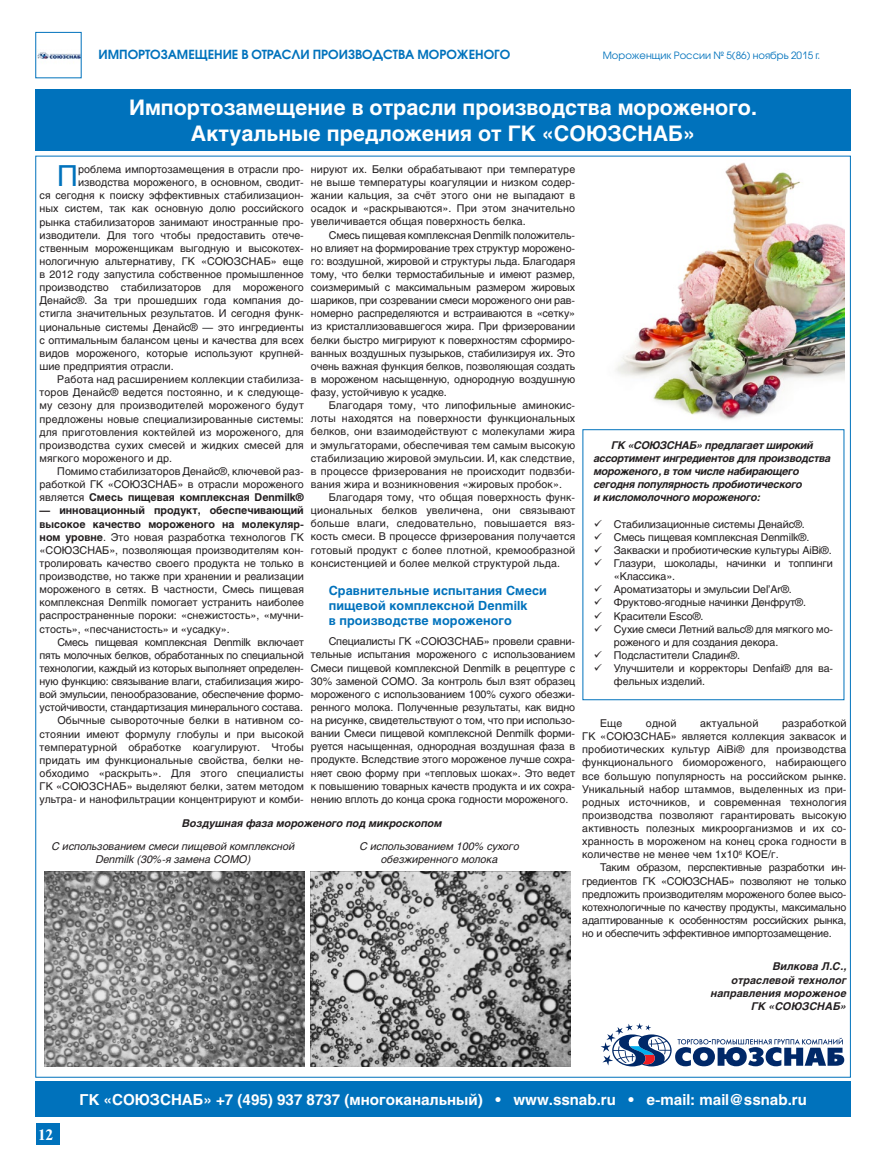
<style>
.page{position:relative;width:886px;height:1152px;background:#fff}
.page>*{position:absolute;margin:0;border:0;box-sizing:border-box;transform-origin:0 0}
.t1{font:28.75px "Helios C";color:#0072bc}
.t2{font:700 21.25px/25.5px "Helios C";color:#fff;text-align:center}
.t3{font:700 15px "Helios C";color:#fff}
.t4{font:700 15px "Newton C";color:#fff}
.t5{font:700 12.5px/15px "Helios C";letter-spacing:.01em;color:#0072bc}
.t6{font:700 12.5px "Avant Garde Gothic C";color:#0072bc}
.t7{font:10.62px/13.1px "Helios C";color:#231f20;text-align:justify}
.t8{font:10.62px/13.1px "Helios C";letter-spacing:-.02em;color:#231f20;text-align:right}
.t9{font:italic 700 10.62px/13.1px "Helios C";letter-spacing:-.02em;color:#231f20}
.t10{font:italic 10.62px/13.1px "Helios C";color:#231f20;text-align:center}
.t11{font:italic 700 10.62px/13.1px "Helios C";letter-spacing:.01em;color:#231f20;text-align:right}
.t12{font:700 10.62px "Helios C";color:#231f20}
.t13{font:italic 700 10.62px "Helios C";color:#231f20}
.t14{font:10px "Avant Garde Gothic C";color:#0072bc}
.s1{font-weight:400}
.s2{font-weight:700}
</style>
<div class="page">
<div style="left:37px;top:1123px;width:23px;height:21px;background:#0072bc"></div>
<div style="left:35px;top:89px;width:815px;height:62px;background:#0072bc"></div>
<img style="left:44px;top:871px;width:260px;height:195px">
<img style="left:311px;top:871px;width:259px;height:195px">
<div style="left:36px;top:1081px;width:815px;height:35px;background:#0072bc"></div>
<img style="left:38px;top:52px;width:41px;height:7px">
<img style="left:615px;top:162px;width:229px;height:258px">
<svg style="left:600px;top:1023px;width:244px;height:43px"></svg>
<p class="t6" style="left:98px;top:47px;width:413px">ИМПОРТОЗАМЕЩЕНИЕ В ОТРАСЛИ ПРОИЗВОДСТВА МОРОЖЕНОГО</p>
<p class="t14" style="left:603px;top:49px;width:219px">Мороженщик России № 5(86) ноябрь 2015 г.</p>
<h2 class="t2" style="left:129px;top:95px;width:629px">Импортозамещение в отрасли производства мороженого.<br>Актуальные предложения от ГК «СОЮЗСНАБ»</h2>
<p class="t7" style="left:311px;top:162px;width:266px">нируют их. Белки обрабатывают при температуре не выше температуры коагуляции и низком содер&shy;жании кальция, за счёт этого они не выпадают в осадок и «раскрываются». При этом значительно увеличивается общая поверхность белка.</p>
<p class="t7" style="left:311px;top:228px;width:266px;text-indent:18px">Смесь пищевая комплексная Denmilk положитель&shy;но влияет на формирование трех структур морожено&shy;го: воздушной, жировой и структуры льда. Благодаря тому, что белки термостабильные и имеют размер, соизмеримый с максимальным размером жировых шариков, при созревании смеси мороженого они рав&shy;номерно распределяются и встраиваются в «сетку» из кристаллизовавшегося жира. При фризеровании белки быстро мигрируют к поверхностям сформиро&shy;ванных воздушных пузырьков, стабилизируя их. Это очень важная функция белков, позволяющая создать в мороженом насыщенную, однородную воздушную фазу, устойчивую к усадке.</p>
<p class="t7" style="left:311px;top:399px;width:266px;text-indent:18px">Благодаря тому, что липофильные аминокис&shy;лоты находятся на поверхности функциональных белков, они взаимодействуют с молекулами жира и эмульгаторами, обеспечивая тем самым высокую стабилизацию жировой эмульсии. И, как следствие, в процессе фризерования не происходит подвзби&shy;вания жира и возникновения «жировых пробок».</p>
<p class="t7" style="left:311px;top:491px;width:266px;text-indent:18px">Благодаря тому, что общая поверхность функ&shy;циональных белков увеличена, они связывают больше влаги, следовательно, повышается вяз&shy;кость смеси. В процессе фризерования получается готовый продукт с более плотной, кремообразной консистенцией и более мелкой структурой льда.</p>
<p class="t5" style="left:329px;top:583px;width:220px">Сравнительные испытания Смеси пищевой комплексной Denmilk<br>в производстве мороженого</p>
<p class="t7" style="left:311px;top:635px;width:266px;text-indent:18px">Специалисты ГК «СОЮЗСНАБ» провели сравни&shy;тельные испытания мороженого с использованием Смеси пищевой комплексной Denmilk в рецептуре с 30% заменой СОМО. За контроль был взят образец мороженого с использованием 100% сухого обезжи&shy;ренного молока. Полученные результаты, как видно на рисунке, свидетельствуют о том, что при использо&shy;вании Смеси пищевой комплексной Denmilk форми&shy;руется насыщенная, однородная воздушная фаза в продукте. Вследствие этого мороженое лучше сохра&shy;няет свою форму при «тепловых шоках». Это ведет к повышению товарных качеств продукта и их сохра&shy;нению вплоть до конца срока годности мороженого.</p>
<h1 class="t1" style="left:57px;top:159px;width:22px">П</h1>
<p class="t7" style="left:78px;top:163px;width:227px">роблема импортозамещения в отрасли про-</p>
<p class="t7" style="left:78px;top:176px;width:227px">изводства мороженого, в основном, сводит-</p>
<p class="t7" style="left:40px;top:189px;width:266px">ся сегодня к поиску эффективных стабилизацион-</p>
<p class="t7" style="left:40px;top:202px;width:266px">ных систем, так как основную долю российского</p>
<p class="t7" style="left:40px;top:215px;width:266px">рынка стабилизаторов занимают иностранные про-</p>
<p class="t7" style="left:40px;top:228px;width:266px">изводители. Для того чтобы предоставить отече-</p>
<p class="t7" style="left:40px;top:241px;width:266px">ственным мороженщикам выгодную и высокотех-</p>
<p class="t7" style="left:40px;top:254px;width:266px">нологичную альтернативу, ГК «СОЮЗСНАБ» еще</p>
<p class="t7" style="left:40px;top:268px;width:266px">в 2012 году запустила собственное промышленное</p>
<p class="t7" style="left:40px;top:281px;width:266px">производство стабилизаторов для мороженого</p>
<p class="t7" style="left:40px;top:294px;width:266px">Денайс®. За три прошедших года компания до-</p>
<p class="t7" style="left:40px;top:307px;width:266px">стигла значительных результатов. И сегодня функ-</p>
<p class="t7" style="left:40px;top:320px;width:266px">циональные системы Денайс® — это ингредиенты</p>
<p class="t7" style="left:40px;top:333px;width:266px">с оптимальным балансом цены и качества для всех</p>
<p class="t7" style="left:40px;top:346px;width:266px">видов мороженого, которые используют крупней-</p>
<p class="t7" style="left:40px;top:359px;width:136px">шие предприятия отрасли.</p>
<p class="t7" style="left:57px;top:373px;width:248px">Работа над расширением коллекции стабилиза-</p>
<p class="t7" style="left:40px;top:386px;width:266px">торов Денайс® ведется постоянно, и к следующе-</p>
<p class="t7" style="left:40px;top:399px;width:266px">му сезону для производителей мороженого будут</p>
<p class="t7" style="left:40px;top:412px;width:266px">предложены новые специализированные системы:</p>
<p class="t7" style="left:40px;top:425px;width:266px">для приготовления коктейлей из мороженого, для</p>
<p class="t7" style="left:40px;top:438px;width:266px">производства сухих смесей и жидких смесей для</p>
<p class="t7" style="left:40px;top:451px;width:134px">мягкого мороженого и др.</p>
<p class="t7" style="left:57px;top:464px;width:248px">Помимо стабилизаторов Денайс®, ключевой раз-</p>
<p class="t7" style="left:40px;top:478px;width:266px">работкой ГК «СОЮЗСНАБ» в отрасли мороженого</p>
<p class="t12" style="left:40px;top:491px;width:266px"><span class="s1">является</span> Смесь пищевая комплексная Denmilk®</p>
<p class="t7" style="left:40px;top:504px;width:266px"><span class="s2">— инновационный продукт, обеспечивающий высокое качество мороженого на молекуляр&shy;ном уровне</span>. Это новая разработка технологов ГК «СОЮЗСНАБ», позволяющая производителям кон&shy;тролировать качество своего продукта не только в производстве, но также при хранении и реализации мороженого в сетях. В частности, Смесь пищевая комплексная Denmilk помогает устранить наиболее распространенные пороки: «снежистость», «мучни&shy;стость», «песчанистость» и «усадку».</p>
<p class="t8" style="left:40px;top:635px;width:266px">Смесь пищевая комплексная Denmilk включает пять молочных белков, обработанных по специальной технологии, каждый из которых выполняет определен&shy;ную функцию: связывание влаги, стабилизация жиро&shy;вой эмульсии, пенообразование, обеспечение формо&shy;устойчивости, стандартизация минерального состава.<br>Обычные сывороточные белки в нативном со&shy;стоянии имеют формулу глобулы и при высокой температурной обработке коагулируют. Чтобы придать им функциональные свойства, белки не&shy;обходимо «раскрыть». Для этого специалисты ГК «СОЮЗСНАБ» выделяют белки, затем методом ультра- и нанофильтрации концентрируют и комби-</p>
<p class="t9" style="left:594px;top:438px;width:239px;text-indent:18px">ГК «СОЮЗСНАБ» предлагает широкий ассортимент ингредиентов для производства мороженого, в том числе набирающего сегодня популярность пробиотического<br>и кисломолочного мороженого:</p>
<p class="t7" style="left:594px;top:517px;width:212px">✓ Стабилизационные системы Денайс®.</p>
<p class="t7" style="left:594px;top:530px;width:217px">✓ Смесь пищевая комплексная Denmilk®.</p>
<p class="t7" style="left:594px;top:543px;width:239px">✓ Закваски и пробиотические культуры AiBi®.</p>
<p class="t7" style="left:614px;top:556px;width:221px;text-indent:-20px">✓ Глазури, шоколады, начинки и топпинги «Классика».</p>
<p class="t7" style="left:594px;top:583px;width:199px">✓ Ароматизаторы и эмульсии Del’Ar®.</p>
<p class="t7" style="left:594px;top:596px;width:214px">✓ Фруктово-ягодные начинки Денфрут®.</p>
<p class="t7" style="left:594px;top:609px;width:111px">✓ Красители Esco®.</p>
<p class="t7" style="left:614px;top:622px;width:221px;text-indent:-20px">✓ Сухие смеси Летний вальс® для мягкого мо&shy;роженого и для создания декора.</p>
<p class="t7" style="left:594px;top:648px;width:148px">✓ Подсластители Сладин®.</p>
<p class="t7" style="left:614px;top:661px;width:221px;text-indent:-20px">✓ Улучшители и корректоры Denfai® для ва&shy;фельных изделий.</p>
<p class="t7" style="left:582px;top:716px;width:266px;text-indent:200px">разработкой ГК «СОЮЗСНАБ» является коллекция заквасок и пробиотических культур AiBi® для производства функционального биомороженого, набирающего все большую популярность на российском рынке.<br>Уникальный набор штаммов, выделенных из при&shy;родных источников, и современная технология производства позволяют гарантировать высокую активность полезных микроорганизмов и их со&shy;хранность в мороженом на конец срока годности в количестве не менее чем 1х10<sup>6</sup> КОЕ/г.</p>
<p class="t7" style="left:582px;top:861px;width:266px;text-indent:18px">Таким образом, перспективные разработки ин&shy;гредиентов ГК «СОЮЗСНАБ» позволяют не только предложить производителям мороженого более высо&shy;котехнологичные по качеству продукты, максимально адаптированные к особенностям российских рынка, но и обеспечить эффективное импортозамещение.</p>
<p class="t11" style="left:711px;top:960px;width:137px">Вилкова Л.С., отраслевой технолог направления мороженое<br>ГК «СОЮЗСНАБ»</p>
<p class="t7" style="left:600px;top:716px;width:24px">Еще</p>
<p class="t7" style="left:646px;top:716px;width:32px">одной</p>
<p class="t7" style="left:700px;top:716px;width:60px">актуальной</p>
<p class="t13" style="left:182px;top:817px;width:261px">Воздушная фаза мороженого под микроскопом</p>
<p class="t10" style="left:52px;top:839px;width:244px">С использованием смеси пищевой комплексной<br>Denmilk (30%-я замена СОМО)</p>
<p class="t10" style="left:360px;top:839px;width:161px">C использованием 100% сухого обезжиренного молока</p>
<h3 class="t4" style="left:38px;top:1126px;width:17px">12</h3>
<h3 class="t3" style="left:79px;top:1090px;width:729px">ГК «СОЮЗСНАБ» +7 (495) 937 8737 (многоканальный) • www.ssnab.ru • e-mail: mail@ssnab.ru</h3>
</div>
